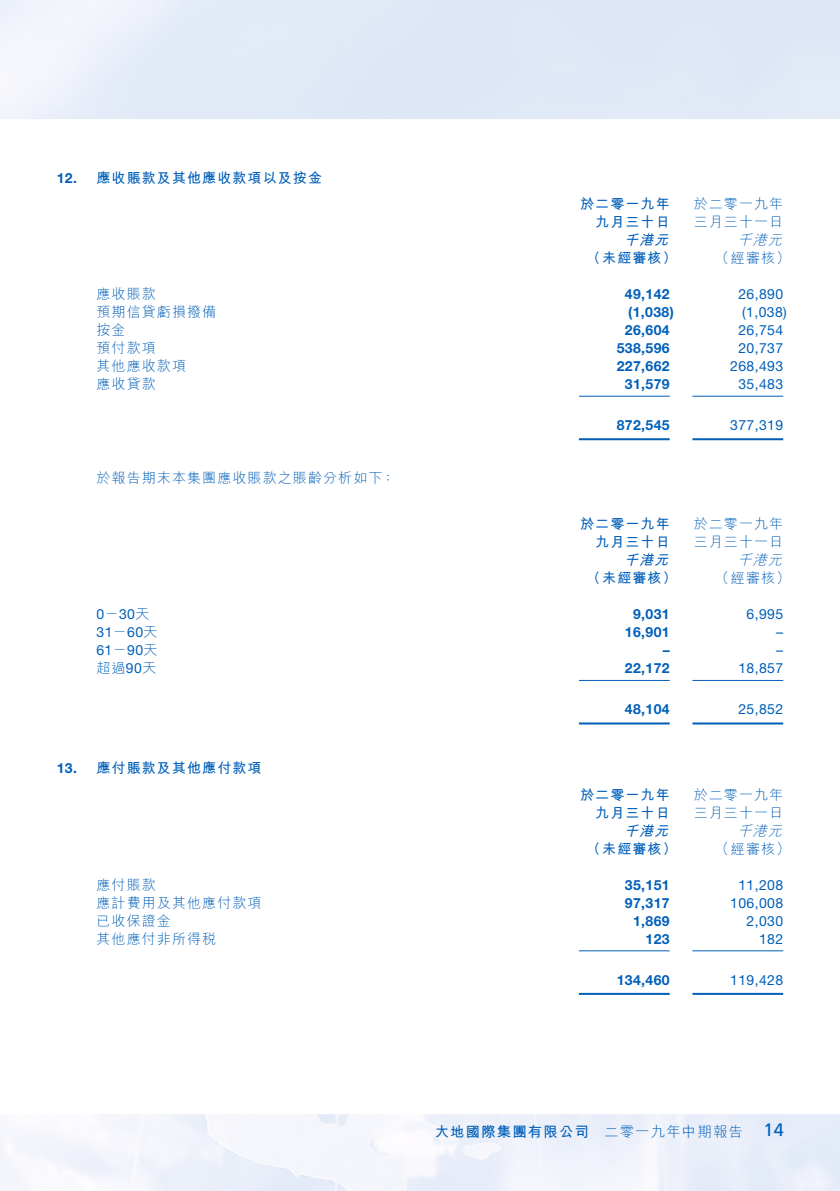
<style>
.page{position:relative;width:840px;height:1191px;background:#fff}
.page>*{position:absolute;margin:0;border:0;box-sizing:border-box;transform-origin:0 0}
.t1{font:700 14.4px "M Hei HK";letter-spacing:.08em;color:#005fb9}
.t2{font:300 14px/18px "M Hei HK";letter-spacing:.08em;color:#005fb9}
.t3{font:14px "Helvetica Neue LT Std";letter-spacing:.03em;color:#005fb9}
.t4{font:700 14px "Helvetica Neue LT Std";letter-spacing:.03em;color:#005fb9}
.t5{font:700 14px/18px "M Hei HK";letter-spacing:.08em;color:#005fb9;text-align:right}
.t6{font:italic 700 14px "M Hei HK";color:#005fb9}
.t7{font:italic 300 14px "M Hei HK";color:#005fb9}
.s1{font-family:"Helvetica Neue LT Std"}
.s2{font-family:"M Hei HK";font-weight:300}
.s3{font-family:"Helvetica Neue LT Std";font-weight:400}
.s4{font-weight:300}
.s5{font-family:"Frutiger LT Std";font-weight:400;font-size:18px}
</style>
<div class="page">
<img style="left:0;top:0;width:839px;height:1191px">
<hr style="left:578px;top:396px;width:91px;height:1px;background:#005fb9">
<hr style="left:692px;top:396px;width:90px;height:1px;background:#005fb9">
<hr style="left:578px;top:438px;width:91px;height:2px;background:#005fb9">
<hr style="left:692px;top:438px;width:90px;height:2px;background:#005fb9">
<hr style="left:578px;top:680px;width:91px;height:1px;background:#005fb9">
<hr style="left:692px;top:680px;width:90px;height:1px;background:#005fb9">
<hr style="left:578px;top:722px;width:91px;height:2px;background:#005fb9">
<hr style="left:692px;top:722px;width:90px;height:2px;background:#005fb9">
<hr style="left:578px;top:950px;width:91px;height:1px;background:#005fb9">
<hr style="left:692px;top:950px;width:90px;height:1px;background:#005fb9">
<hr style="left:578px;top:993px;width:91px;height:2px;background:#005fb9">
<hr style="left:692px;top:993px;width:90px;height:2px;background:#005fb9">
<p class="t5" style="left:57px;top:167px;width:266px"><span class="s1">12.</span> 應收賬款及其他應收款項以及按金</p>
<p class="t5" style="left:580px;top:194px;width:91px">於二零一九年九月三十日</p>
<p class="t2" style="left:693px;top:195px;width:91px">於二零一九年三月三十一日</p>
<p class="t6" style="left:623px;top:230px;width:50px">千港元</p>
<p class="t7" style="left:737px;top:233px;width:49px">千港元</p>
<p class="t5" style="left:586px;top:248px;width:92px">（未經審核）</p>
<p class="t2" style="left:714px;top:249px;width:77px">（經審核）</p>
<p class="t2" style="left:96px;top:285px;width:61px">應收賬款</p>
<p class="t4" style="left:624px;top:285px;width:46px">49,142</p>
<p class="t3" style="left:738px;top:286px;width:46px">26,890</p>
<p class="t2" style="left:96px;top:303px;width:121px">預期信貸虧損撥備</p>
<p class="t4" style="left:627px;top:303px;width:47px">(1,038)</p>
<p class="t3" style="left:741px;top:304px;width:46px">(1,038)</p>
<p class="t2" style="left:96px;top:321px;width:31px">按金</p>
<p class="t4" style="left:624px;top:321px;width:46px">26,604</p>
<p class="t3" style="left:738px;top:322px;width:46px">26,754</p>
<p class="t2" style="left:96px;top:339px;width:61px">預付款項</p>
<p class="t4" style="left:616px;top:339px;width:54px">538,596</p>
<p class="t3" style="left:738px;top:340px;width:46px">20,737</p>
<p class="t2" style="left:96px;top:357px;width:91px">其他應收款項</p>
<p class="t4" style="left:616px;top:357px;width:54px">227,662</p>
<p class="t3" style="left:729px;top:358px;width:54px">268,493</p>
<p class="t2" style="left:96px;top:375px;width:61px">應收貸款</p>
<p class="t4" style="left:624px;top:375px;width:46px">31,579</p>
<p class="t3" style="left:738px;top:376px;width:46px">35,483</p>
<p class="t4" style="left:616px;top:416px;width:54px">872,545</p>
<p class="t3" style="left:729px;top:416px;width:54px">377,319</p>
<p class="t2" style="left:96px;top:469px;width:300px">於報告期末本集團應收賬款之賬齡分析如下：</p>
<p class="t5" style="left:580px;top:514px;width:91px">於二零一九年九月三十日</p>
<p class="t2" style="left:693px;top:515px;width:91px">於二零一九年三月三十一日</p>
<p class="t6" style="left:623px;top:550px;width:50px">千港元</p>
<p class="t7" style="left:737px;top:553px;width:49px">千港元</p>
<p class="t5" style="left:586px;top:568px;width:92px">（未經審核）</p>
<p class="t2" style="left:714px;top:569px;width:77px">（經審核）</p>
<p class="t3" style="left:96px;top:606px;width:54px">0<span class="s2">－</span>30<span class="s2">天</span></p>
<p class="t4" style="left:632px;top:606px;width:38px">9,031</p>
<p class="t3" style="left:746px;top:606px;width:38px">6,995</p>
<p class="t3" style="left:96px;top:624px;width:63px">31<span class="s2">－</span>60<span class="s2">天</span></p>
<p class="t4" style="left:624px;top:624px;width:46px">16,901</p>
<p class="t3" style="left:775px;top:624px;width:8px">–</p>
<p class="t3" style="left:96px;top:642px;width:63px">61<span class="s2">－</span>90<span class="s2">天</span></p>
<p class="t4" style="left:662px;top:642px;width:8px">–</p>
<p class="t3" style="left:775px;top:642px;width:8px">–</p>
<p class="t2" style="left:96px;top:659px;width:61px">超過<span class="s3">90</span>天</p>
<p class="t4" style="left:624px;top:660px;width:46px">22,172</p>
<p class="t3" style="left:738px;top:660px;width:46px">18,857</p>
<p class="t4" style="left:624px;top:700px;width:46px">48,104</p>
<p class="t3" style="left:738px;top:701px;width:46px">25,852</p>
<p class="t5" style="left:57px;top:758px;width:206px"><span class="s1">13.</span> 應付賬款及其他應付款項</p>
<p class="t5" style="left:580px;top:784px;width:91px">於二零一九年九月三十日</p>
<p class="t2" style="left:693px;top:785px;width:91px">於二零一九年三月三十一日</p>
<p class="t6" style="left:623px;top:820px;width:50px">千港元</p>
<p class="t7" style="left:737px;top:823px;width:49px">千港元</p>
<p class="t5" style="left:586px;top:838px;width:92px">（未經審核）</p>
<p class="t2" style="left:714px;top:839px;width:77px">（經審核）</p>
<p class="t2" style="left:96px;top:875px;width:61px">應付賬款</p>
<p class="t4" style="left:624px;top:876px;width:46px">35,151</p>
<p class="t3" style="left:738px;top:876px;width:46px">11,208</p>
<p class="t2" style="left:96px;top:893px;width:166px">應計費用及其他應付款項</p>
<p class="t4" style="left:624px;top:894px;width:46px">97,317</p>
<p class="t3" style="left:729px;top:894px;width:54px">106,008</p>
<p class="t2" style="left:96px;top:911px;width:76px">已收保證金</p>
<p class="t4" style="left:632px;top:912px;width:38px">1,869</p>
<p class="t3" style="left:746px;top:912px;width:38px">2,030</p>
<p class="t2" style="left:96px;top:929px;width:121px">其他應付非所得稅</p>
<p class="t4" style="left:645px;top:930px;width:26px">123</p>
<p class="t3" style="left:758px;top:930px;width:26px">182</p>
<p class="t4" style="left:616px;top:971px;width:54px">134,460</p>
<p class="t3" style="left:729px;top:971px;width:54px">119,428</p>
<p class="t1" style="left:434px;top:1121px;width:350px">大地國際集團有限公司 <span class="s4">二零一九年中期報告</span> <span class="s5">14</span></p>
</div>
